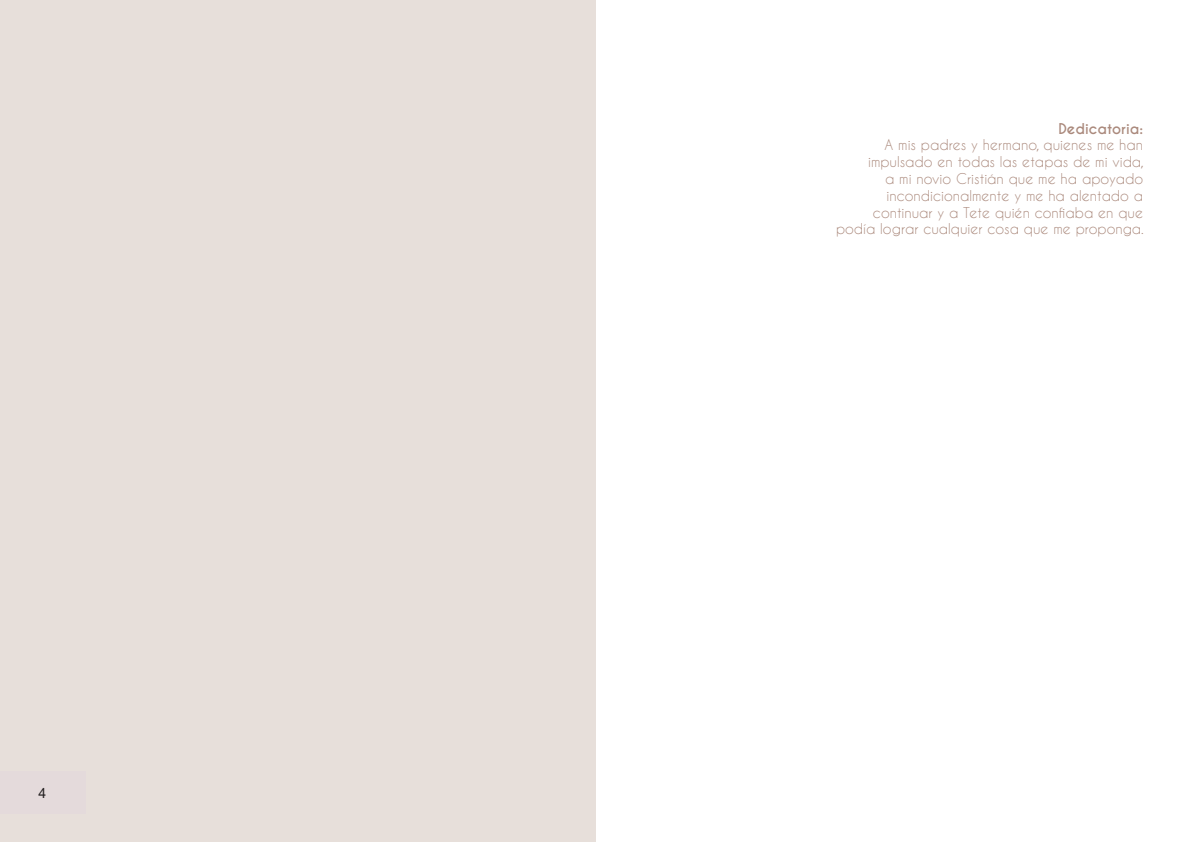
<style>
.page{position:relative;width:1191px;height:842px;background:#fff}
.page>*{position:absolute;margin:0;border:0;box-sizing:border-box;transform-origin:0 0}
.t1{font:14px/16.8px "Caviar Dreams";color:#aa897c;text-align:right}
.t2{font:700 14px "Caviar Dreams";color:#aa897c}
.t3{font:14px "Arial";color:#231f20}
</style>
<div class="page">
<div style="left:0;top:0;width:595px;height:842px;background:#e7dfda"></div>
<div style="left:0;top:771px;width:85px;height:43px;background:#e4dadb"></div>
<p class="t3" style="left:39px;top:785px;width:9px">4</p>
<p class="t2" style="left:1058px;top:120px;width:86px">Dedicatoria:</p>
<p class="t1" style="left:836px;top:136px;width:309px">A mis padres y hermano, quienes me han impulsado en todas las etapas de mi vida,<br>a mi novio Cristián que me ha apoyado incondicionalmente y me ha alentado a continuar y a Tete quién confiaba en que podía lograr cualquier cosa que me proponga.</p>
</div>
